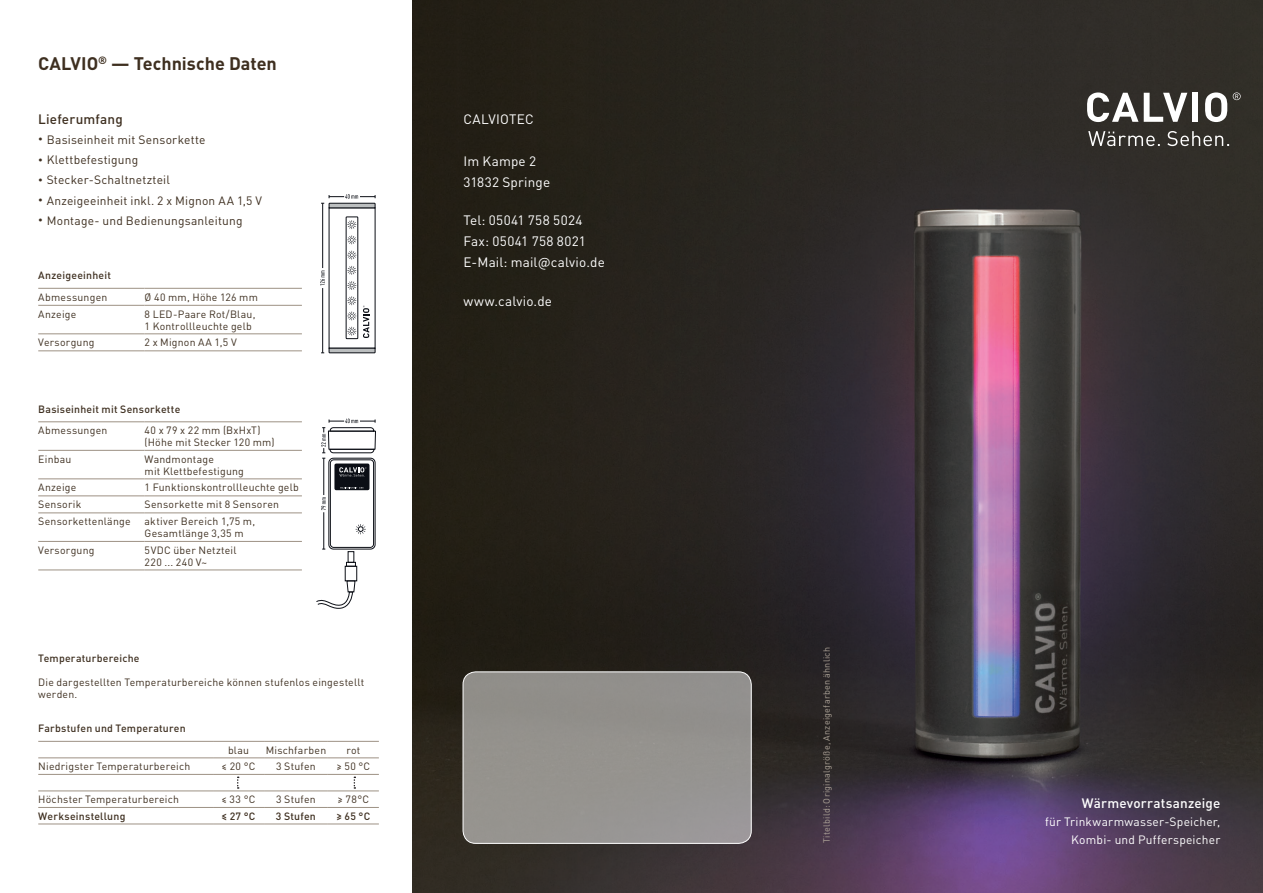
<style>
.page{position:relative;width:1263px;height:893px;background:#fff}
.page>*{position:absolute;margin:0;border:0;box-sizing:border-box;transform-origin:0 0}
.t1{font:700 18px "DIN Pro";color:#3e2f20}
.t2{font:13.5px/21px "DIN Pro";letter-spacing:.015em;color:#fff}
.t3{font:500 13.5px "DIN Pro";letter-spacing:.01em;color:#fff}
.t4{font:500 13.5px "DIN Pro";letter-spacing:.01em;color:#3e2f20}
.t5{font:12px "DIN Pro";letter-spacing:.015em;color:#3e2f20}
.t6{font:12px "DIN Pro";letter-spacing:.015em;color:#fff}
.t7{font:10.5px/12px "DIN Pro";letter-spacing:.02em;color:#3e2f20}
.t8{font:500 10.5px "DIN Pro";letter-spacing:.02em;color:#3e2f20}
.t9{font:9px "DIN Pro";letter-spacing:.025em;color:#afa599}
.s1{font-size:9px}
</style>
<div class="page">
<div style="left:346px;top:217px;width:12px;height:122px;border:1px solid #0b0e15"></div>
<svg style="left:363px;top:306px;width:6px;height:32px"></svg>
<svg style="left:321px;top:348px;width:55px;height:6px"></svg>
<hr style="left:322px;top:288px;width:1px;height:65px;background:#0b0e15">
<svg style="left:321px;top:194px;width:55px;height:14px"></svg>
<hr style="left:322px;top:203px;width:1px;height:65px;background:#0b0e15">
<svg style="left:347px;top:220px;width:9px;height:9px"></svg>
<svg style="left:347px;top:235px;width:9px;height:9px"></svg>
<svg style="left:347px;top:251px;width:9px;height:9px"></svg>
<svg style="left:347px;top:266px;width:9px;height:9px"></svg>
<svg style="left:347px;top:281px;width:9px;height:9px"></svg>
<svg style="left:347px;top:296px;width:9px;height:9px"></svg>
<svg style="left:347px;top:312px;width:9px;height:8px"></svg>
<svg style="left:347px;top:327px;width:9px;height:9px"></svg>
<svg style="left:320px;top:271px;width:5px;height:14px"></svg>
<div style="left:348px;top:551px;width:6px;height:12px;border:1px solid #0b0e15"></div>
<div style="left:346px;top:562px;width:10px;height:4px;border:1px solid #0b0e15"></div>
<div style="left:345px;top:566px;width:12px;height:15px;border:1px solid #0b0e15"></div>
<svg style="left:316px;top:580px;width:40px;height:29px"></svg>
<svg style="left:321px;top:419px;width:55px;height:131px"></svg>
<img style="left:412px;top:0;width:851px;height:893px">
<svg style="left:1087px;top:92px;width:51px;height:30px"></svg>
<svg style="left:1144px;top:93px;width:43px;height:29px"></svg>
<div style="left:1192px;top:93px;width:6px;height:29px;background:#fff"></div>
<svg style="left:1205px;top:92px;width:22px;height:30px"></svg>
<svg style="left:1233px;top:92px;width:8px;height:8px"></svg>
<svg style="left:1088px;top:131px;width:141px;height:15px;background:#5d5b57"></svg>
<div style="left:463px;top:672px;width:288px;height:171px;background:#95928e;border-radius:13px"></div>
<div style="left:463px;top:671px;width:289px;height:173px;border:1px solid #fff;border-radius:13px"></div>
<hr style="left:38px;top:288px;width:107px;height:1px;background:#9d9184">
<hr style="left:145px;top:288px;width:157px;height:1px;background:#9d9184">
<hr style="left:38px;top:305px;width:107px;height:1px;background:#9d9184">
<hr style="left:145px;top:305px;width:157px;height:1px;background:#9d9184">
<hr style="left:38px;top:334px;width:107px;height:1px;background:#9d9184">
<hr style="left:145px;top:334px;width:157px;height:1px;background:#9d9184">
<hr style="left:38px;top:351px;width:107px;height:1px;background:#9d9184">
<hr style="left:145px;top:351px;width:157px;height:1px;background:#9d9184">
<hr style="left:38px;top:422px;width:107px;height:1px;background:#9d9184">
<hr style="left:145px;top:422px;width:157px;height:1px;background:#9d9184">
<hr style="left:38px;top:450px;width:107px;height:1px;background:#9d9184">
<hr style="left:145px;top:450px;width:157px;height:1px;background:#9d9184">
<hr style="left:38px;top:479px;width:107px;height:1px;background:#9d9184">
<hr style="left:145px;top:479px;width:157px;height:1px;background:#9d9184">
<hr style="left:38px;top:496px;width:107px;height:1px;background:#9d9184">
<hr style="left:145px;top:496px;width:157px;height:1px;background:#9d9184">
<hr style="left:38px;top:513px;width:107px;height:1px;background:#9d9184">
<hr style="left:145px;top:513px;width:157px;height:1px;background:#9d9184">
<hr style="left:38px;top:541px;width:107px;height:1px;background:#9d9184">
<hr style="left:145px;top:541px;width:157px;height:1px;background:#9d9184">
<hr style="left:38px;top:570px;width:107px;height:1px;background:#9d9184">
<hr style="left:145px;top:570px;width:157px;height:1px;background:#9d9184">
<hr style="left:38px;top:741px;width:175px;height:1px;background:#9d9184">
<hr style="left:38px;top:758px;width:175px;height:1px;background:#9d9184">
<hr style="left:213px;top:741px;width:51px;height:1px;background:#9d9184">
<hr style="left:264px;top:741px;width:64px;height:1px;background:#9d9184">
<hr style="left:328px;top:741px;width:51px;height:1px;background:#9d9184">
<hr style="left:213px;top:758px;width:51px;height:1px;background:#9d9184">
<hr style="left:264px;top:758px;width:64px;height:1px;background:#9d9184">
<hr style="left:328px;top:758px;width:51px;height:1px;background:#9d9184">
<hr style="left:38px;top:774px;width:175px;height:1px;background:#9d9184">
<hr style="left:38px;top:791px;width:175px;height:1px;background:#9d9184">
<hr style="left:38px;top:824px;width:175px;height:1px;background:#9d9184">
<hr style="left:213px;top:774px;width:51px;height:1px;background:#9d9184">
<hr style="left:264px;top:774px;width:64px;height:1px;background:#9d9184">
<hr style="left:328px;top:774px;width:51px;height:1px;background:#9d9184">
<hr style="left:213px;top:791px;width:51px;height:1px;background:#9d9184">
<hr style="left:264px;top:791px;width:64px;height:1px;background:#9d9184">
<hr style="left:328px;top:791px;width:51px;height:1px;background:#9d9184">
<hr style="left:213px;top:824px;width:51px;height:1px;background:#9d9184">
<hr style="left:264px;top:824px;width:64px;height:1px;background:#9d9184">
<hr style="left:328px;top:824px;width:51px;height:1px;background:#9d9184">
<hr style="left:38px;top:807px;width:175px;height:1px;background:#9d9184">
<hr style="left:213px;top:807px;width:51px;height:1px;background:#9d9184">
<hr style="left:264px;top:807px;width:64px;height:1px;background:#9d9184">
<hr style="left:328px;top:807px;width:51px;height:1px;background:#9d9184">
<svg style="left:237px;top:777px;width:2px;height:12px"></svg>
<h1 class="t1" style="left:38px;top:52px;width:240px">CALVIO<sup>®</sup> — Technische Daten</h1>
<p class="t4" style="left:38px;top:109px;width:86px">Lieferumfang</p>
<p class="t5" style="left:38px;top:131px;width:169px"><span class="s1">•</span> Basiseinheit mit Sensorkette</p>
<p class="t5" style="left:38px;top:152px;width:101px"><span class="s1">•</span> Klettbefestigung</p>
<p class="t5" style="left:38px;top:172px;width:133px"><span class="s1">•</span> Stecker-Schaltnetzteil</p>
<p class="t5" style="left:38px;top:192px;width:225px"><span class="s1">•</span> Anzeigeeinheit inkl. 2 x Mignon AA 1,5 V</p>
<p class="t5" style="left:38px;top:212px;width:206px"><span class="s1">•</span> Montage- und Bedienungsanleitung</p>
<p class="t8" style="left:38px;top:268px;width:74px">Anzeigeeinheit</p>
<p class="t7" style="left:38px;top:290px;width:71px">Abmessungen</p>
<p class="t7" style="left:145px;top:290px;width:115px">Ø 40 mm, Höhe 126 mm</p>
<p class="t7" style="left:38px;top:307px;width:40px">Anzeige</p>
<p class="t7" style="left:145px;top:307px;width:112px">8 LED-Paare Rot/Blau,<br>1 Kontrollleuchte gelb</p>
<p class="t7" style="left:38px;top:336px;width:58px">Versorgung</p>
<p class="t7" style="left:145px;top:336px;width:94px">2 x Mignon AA 1,5 V</p>
<p class="t8" style="left:38px;top:402px;width:144px">Basiseinheit mit Sensorkette</p>
<p class="t7" style="left:38px;top:424px;width:71px">Abmessungen</p>
<p class="t7" style="left:145px;top:424px;width:132px">40 x 79 x 22 mm (BxHxT) (Höhe mit Stecker 120 mm)</p>
<p class="t7" style="left:38px;top:452px;width:35px">Einbau</p>
<p class="t7" style="left:145px;top:452px;width:101px">Wandmontage<br>mit Klettbefestigung</p>
<p class="t7" style="left:38px;top:481px;width:40px">Anzeige</p>
<p class="t7" style="left:145px;top:481px;width:156px">1 Funktionskontrollleuchte gelb</p>
<p class="t7" style="left:38px;top:498px;width:45px">Sensorik</p>
<p class="t7" style="left:145px;top:498px;width:136px">Sensorkette mit 8 Sensoren</p>
<p class="t7" style="left:38px;top:515px;width:94px">Sensorkettenlänge</p>
<p class="t7" style="left:145px;top:515px;width:112px">aktiver Bereich 1,75 m,<br>Gesamtlänge 3,35 m</p>
<p class="t7" style="left:38px;top:543px;width:58px">Versorgung</p>
<p class="t7" style="left:145px;top:543px;width:93px">5VDC über Netzteil<br>220 ... 240 V~</p>
<p class="t8" style="left:38px;top:651px;width:103px">Temperaturbereiche</p>
<p class="t7" style="left:38px;top:676px;width:327px">Die dargestellten Temperaturbereiche können stufenlos eingestellt werden.</p>
<p class="t8" style="left:38px;top:721px;width:149px">Farbstufen und Temperaturen</p>
<p class="t7" style="left:228px;top:743px;width:23px">blau</p>
<p class="t7" style="left:266px;top:743px;width:62px">Mischfarben</p>
<p class="t7" style="left:346px;top:743px;width:15px">rot</p>
<p class="t7" style="left:38px;top:760px;width:154px">Niedrigster Temperaturbereich</p>
<p class="t7" style="left:222px;top:760px;width:35px">≤ 20 °C</p>
<p class="t7" style="left:276px;top:760px;width:41px">3 Stufen</p>
<p class="t7" style="left:336px;top:760px;width:35px">≥ 50 °C</p>
<p class="t7" style="left:38px;top:793px;width:142px">Höchster Temperaturbereich</p>
<p class="t7" style="left:222px;top:793px;width:36px">≤ 33 °C</p>
<p class="t7" style="left:276px;top:793px;width:41px">3 Stufen</p>
<p class="t7" style="left:338px;top:793px;width:33px">≥ 78°C</p>
<p class="t8" style="left:38px;top:809px;width:89px">Werkseinstellung</p>
<p class="t8" style="left:222px;top:809px;width:35px">≤ 27 °C</p>
<p class="t8" style="left:276px;top:809px;width:41px">3 Stufen</p>
<p class="t8" style="left:336px;top:809px;width:35px">≥ 65 °C</p>
<p class="t2" style="left:463px;top:108px;width:72px">CALVIOTEC</p>
<p class="t2" style="left:463px;top:150px;width:88px">Im Kampe 2<br>31832 Springe</p>
<p class="t2" style="left:463px;top:209px;width:143px">Tel: 05041 758 5024<br>Fax: 05041 758 8021<br>E-Mail: mail@calvio.de</p>
<p class="t2" style="left:463px;top:290px;width:90px">www.calvio.de</p>
<p class="t9" style="left:820px;top:843px;width:197px;rotate:-90deg">Titelbild: Originalgröße, Anzeigefarben ähnlich</p>
<p class="t3" style="left:1082px;top:794px;width:140px">Wärmevorratsanzeige</p>
<p class="t6" style="left:1045px;top:813px;width:177px">für Trinkwarmwasser-Speicher,</p>
<p class="t6" style="left:1071px;top:831px;width:151px">Kombi- und Pufferspeicher</p>
</div>
